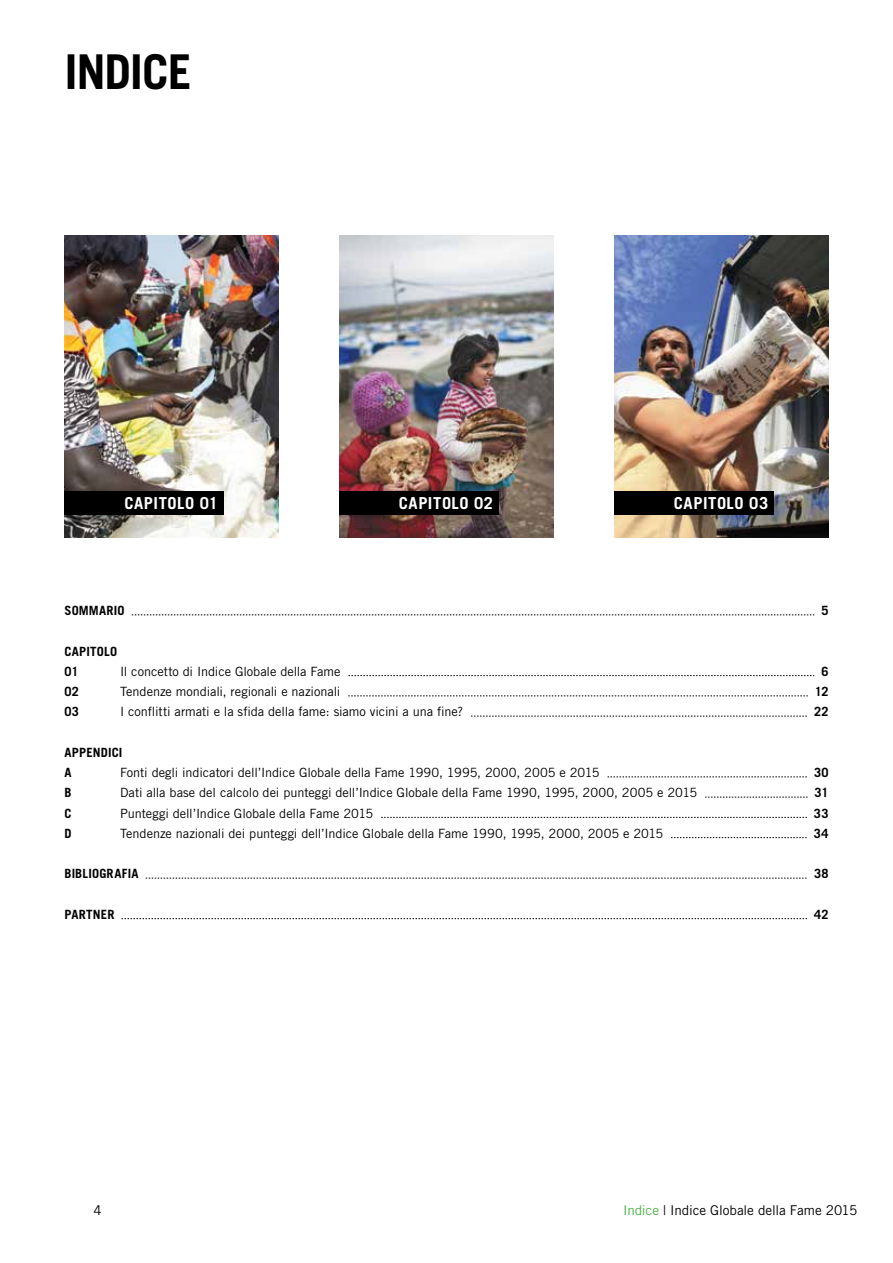
<style>
.page{position:relative;width:893px;height:1263px;background:#fff}
.page>*{position:absolute;margin:0;border:0;box-sizing:border-box;transform-origin:0 0}
.t1{font:700 48px "Trade Gothic LT Std";letter-spacing:-.025em;color:#000}
.t2{font:700 16.5px "Trade Gothic LT Std";letter-spacing:.035em;color:#fff}
.t3{font:13.5px "Trade Gothic LT Std";letter-spacing:-.01em;color:#000}
.t4{font:12.75px "Trade Gothic LT Std";letter-spacing:-.005em;color:#000}
.t5{font:700 12.75px/20.2px "Trade Gothic LT Std";letter-spacing:.015em;color:#000}
.s1{color:#4caf45}
</style>
<div class="page">
<svg style="left:132px;top:615px;width:682px;height:1px"></svg>
<svg style="left:348px;top:675px;width:466px;height:1px"></svg>
<svg style="left:348px;top:696px;width:460px;height:1px"></svg>
<svg style="left:471px;top:716px;width:336px;height:1px"></svg>
<svg style="left:607px;top:777px;width:200px;height:1px"></svg>
<svg style="left:705px;top:797px;width:102px;height:1px"></svg>
<svg style="left:381px;top:817px;width:426px;height:1px"></svg>
<svg style="left:671px;top:837px;width:136px;height:1px"></svg>
<svg style="left:146px;top:878px;width:661px;height:1px"></svg>
<svg style="left:122px;top:918px;width:685px;height:1px"></svg>
<img style="left:64px;top:236px;width:214px;height:302px">
<img style="left:340px;top:236px;width:213px;height:302px">
<img style="left:615px;top:236px;width:213px;height:302px">
<div style="left:64px;top:491px;width:160px;height:24px;background:#000"></div>
<div style="left:340px;top:491px;width:159px;height:24px;background:#000"></div>
<div style="left:615px;top:491px;width:159px;height:24px;background:#000"></div>
<h1 class="t1" style="left:64px;top:42px;width:129px">INDICE</h1>
<p class="t2" style="left:125px;top:493px;width:95px">CAPITOLO 01</p>
<p class="t2" style="left:399px;top:493px;width:96px">CAPITOLO 02</p>
<p class="t2" style="left:674px;top:493px;width:96px">CAPITOLO 03</p>
<p class="t5" style="left:64px;top:600px;width:62px">SOMMARIO</p>
<p class="t5" style="left:821px;top:600px;width:9px">5</p>
<p class="t5" style="left:64px;top:641px;width:54px">CAPITOLO<br>01</p>
<p class="t4" style="left:120px;top:664px;width:222px">Il concetto di Indice Globale della Fame</p>
<p class="t5" style="left:821px;top:661px;width:9px">6</p>
<p class="t5" style="left:64px;top:681px;width:16px">02</p>
<p class="t4" style="left:120px;top:684px;width:222px">Tendenze mondiali, regionali e nazionali</p>
<p class="t5" style="left:815px;top:681px;width:15px">12</p>
<p class="t5" style="left:64px;top:702px;width:16px">03</p>
<p class="t4" style="left:120px;top:704px;width:345px">I conflitti armati e la sfida della fame: siamo vicini a una fine?</p>
<p class="t5" style="left:814px;top:702px;width:16px">22</p>
<p class="t5" style="left:64px;top:742px;width:59px">APPENDICI<br>A</p>
<p class="t4" style="left:120px;top:765px;width:481px">Fonti degli indicatori dell’Indice Globale della Fame 1990, 1995, 2000, 2005 e 2015</p>
<p class="t5" style="left:814px;top:762px;width:16px">30</p>
<p class="t5" style="left:65px;top:783px;width:9px">B</p>
<p class="t4" style="left:120px;top:785px;width:579px">Dati alla base del calcolo dei punteggi dell’Indice Globale della Fame 1990, 1995, 2000, 2005 e 2015</p>
<p class="t5" style="left:815px;top:783px;width:15px">31</p>
<p class="t5" style="left:65px;top:803px;width:9px">C</p>
<p class="t4" style="left:120px;top:805px;width:255px">Punteggi dell’Indice Globale della Fame 2015</p>
<p class="t5" style="left:814px;top:803px;width:16px">33</p>
<p class="t5" style="left:65px;top:823px;width:9px">D</p>
<p class="t4" style="left:120px;top:826px;width:545px">Tendenze nazionali dei punteggi dell’Indice Globale della Fame 1990, 1995, 2000, 2005 e 2015</p>
<p class="t5" style="left:814px;top:823px;width:16px">34</p>
<p class="t5" style="left:65px;top:864px;width:76px">BIBLIOGRAFIA</p>
<p class="t5" style="left:814px;top:864px;width:16px">38</p>
<p class="t5" style="left:65px;top:904px;width:51px">PARTNER</p>
<p class="t5" style="left:814px;top:904px;width:16px">42</p>
<p class="t3" style="left:93px;top:1202px;width:10px">4</p>
<p class="t3" style="left:623px;top:1202px;width:236px"><span class="s1">Indice</span> | Indice Globale della Fame 2015</p>
</div>
